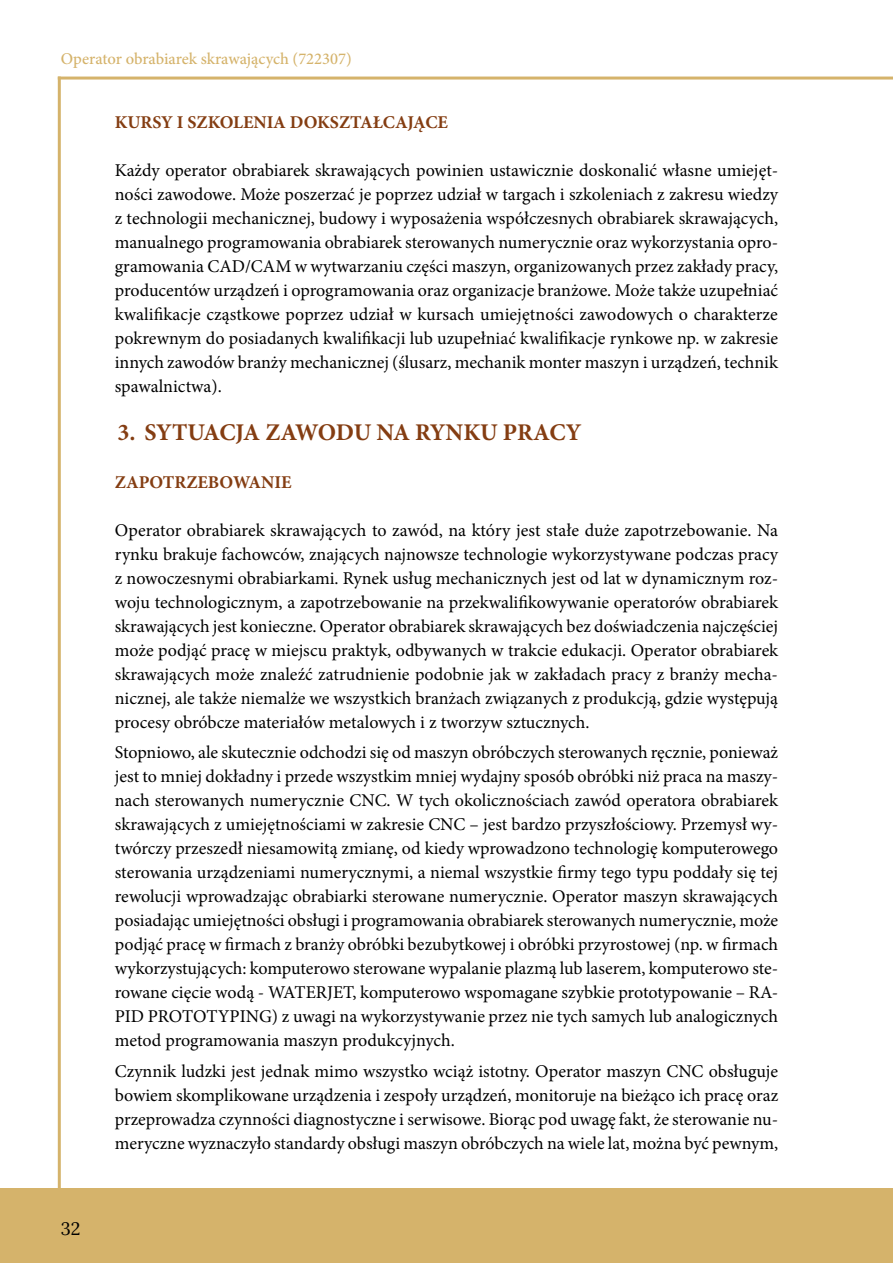
<style>
.page{position:relative;width:893px;height:1263px;background:#fff}
.page>*{position:absolute;margin:0;border:0;box-sizing:border-box;transform-origin:0 0}
.t1{font:700 24px "Minion Pro";letter-spacing:-.01em;color:#843d12}
.t2{font:18px/24px "Minion Pro";letter-spacing:-.005em;color:#000;text-align:justify}
.t3{font:700 18px "Minion Pro";color:#843d12}
.t4{font:18px "Lora";color:#000}
.t5{font:500 16.5px "Minion Pro";color:#d5b36b}
</style>
<div class="page">
<div style="left:0;top:1188px;width:893px;height:75px;background:#d5b36b"></div>
<hr style="left:58px;top:77px;width:3px;height:1113px;background:#d5b36b">
<hr style="left:58px;top:77px;width:835px;height:3px;background:#d5b36b">
<p class="t5" style="left:61px;top:48px;width:293px">Operator obrabiarek skrawających (722307)</p>
<p class="t4" style="left:61px;top:1215px;width:21px">32</p>
<p class="t3" style="left:115px;top:109px;width:335px">KURSY I SZKOLENIA DOKSZTAŁCAJĄCE</p>
<p class="t2" style="left:115px;top:158px;width:665px">Każdy operator obrabiarek skrawających powinien ustawicznie doskonalić własne umiejęt&shy;ności zawodowe. Może poszerzać je poprzez udział w targach i szkoleniach z zakresu wiedzy z technologii mechanicznej, budowy i wyposażenia współczesnych obrabiarek skrawających, manualnego programowania obrabiarek sterowanych numerycznie oraz wykorzystania opro&shy;gramowania CAD/CAM w wytwarzaniu części maszyn, organizowanych przez zakłady pracy, producentów urządzeń i oprogramowania oraz organizacje branżowe. Może także uzupełniać kwalifikacje cząstkowe poprzez udział w kursach umiejętności zawodowych o charakterze pokrewnym do posiadanych kwalifikacji lub uzupełniać kwalifikacje rynkowe np. w zakresie innych zawodów branży mechanicznej (ślusarz, mechanik monter maszyn i urządzeń, technik spawalnictwa).</p>
<h1 class="t1" style="left:118px;top:415px;width:465px">3. SYTUACJA ZAWODU NA RYNKU PRACY</h1>
<p class="t3" style="left:115px;top:469px;width:178px">ZAPOTRZEBOWANIE</p>
<p class="t2" style="left:115px;top:518px;width:665px">Operator obrabiarek skrawających to zawód, na który jest stałe duże zapotrzebowanie. Na rynku brakuje fachowców, znających najnowsze technologie wykorzystywane podczas pracy z nowoczesnymi obrabiarkami. Rynek usług mechanicznych jest od lat w dynamicznym roz&shy;woju technologicznym, a zapotrzebowanie na przekwalifikowywanie operatorów obrabiarek skrawających jest konieczne. Operator obrabiarek skrawających bez doświadczenia najczęściej może podjąć pracę w miejscu praktyk, odbywanych w trakcie edukacji. Operator obrabiarek skrawających może znaleźć zatrudnienie podobnie jak w zakładach pracy z branży mecha&shy;nicznej, ale także niemalże we wszystkich branżach związanych z produkcją, gdzie występują procesy obróbcze materiałów metalowych i z tworzyw sztucznych.</p>
<p class="t2" style="left:115px;top:741px;width:665px">Stopniowo, ale skutecznie odchodzi się od maszyn obróbczych sterowanych ręcznie, ponieważ jest to mniej dokładny i przede wszystkim mniej wydajny sposób obróbki niż praca na maszy&shy;nach sterowanych numerycznie CNC. W tych okolicznościach zawód operatora obrabiarek skrawających z umiejętnościami w zakresie CNC – jest bardzo przyszłościowy. Przemysł wy&shy;twórczy przeszedł niesamowitą zmianę, od kiedy wprowadzono technologię komputerowego sterowania urządzeniami numerycznymi, a niemal wszystkie firmy tego typu poddały się tej rewolucji wprowadzając obrabiarki sterowane numerycznie. Operator maszyn skrawających posiadając umiejętności obsługi i programowania obrabiarek sterowanych numerycznie, może podjąć pracę w firmach z branży obróbki bezubytkowej i obróbki przyrostowej (np. w firmach wykorzystujących: komputerowo sterowane wypalanie plazmą lub laserem, komputerowo ste&shy;rowane cięcie wodą - WATERJET, komputerowo wspomagane szybkie prototypowanie – RA-PID PROTOTYPING) z uwagi na wykorzystywanie przez nie tych samych lub analogicznych metod programowania maszyn produkcyjnych.</p>
<p class="t2" style="left:115px;top:1059px;width:665px">Czynnik ludzki jest jednak mimo wszystko wciąż istotny. Operator maszyn CNC obsługuje bowiem skomplikowane urządzenia i zespoły urządzeń, monitoruje na bieżąco ich pracę oraz przeprowadza czynności diagnostyczne i serwisowe. Biorąc pod uwagę fakt, że sterowanie nu&shy;meryczne wyznaczyło standardy obsługi maszyn obróbczych na wiele lat, można być pewnym,</p>
</div>
